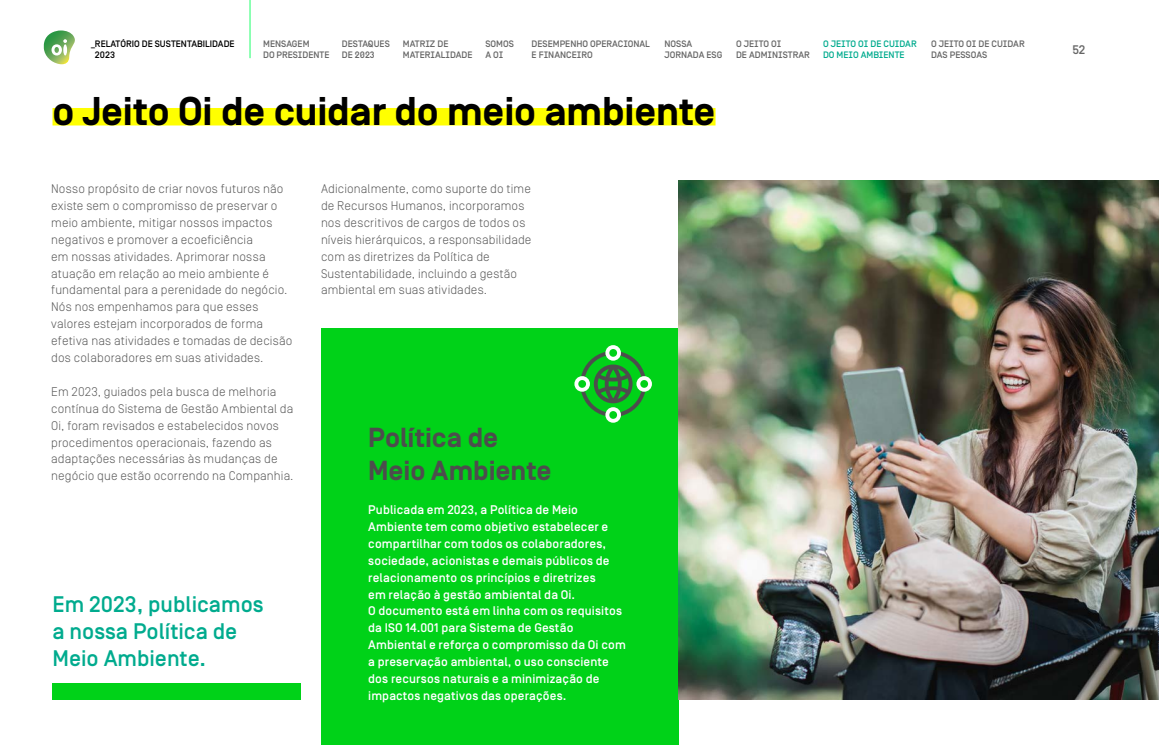
<style>
.page{position:relative;width:1159px;height:745px;background:#fff}
.page>*{position:absolute;margin:0;border:0;box-sizing:border-box;transform-origin:0 0}
.G_____Texto_corrido{font:700 40px "Simplon BP";letter-spacing:-.005em;color:#000}
.J_____Título_box_destaque{font:700 27.5px/33.8px "Simplon BP";color:#4d4d4d}
.Olho{font:500 22.5px/27px "Simplon BP";color:#00ab8e}
.G_____Texto_corrido-2{font:300 12.5px/16.9px "Simplon BP";letter-spacing:.01em;color:#595959}
.L_____Texto_box_destaque{font:500 12.5px/16.9px "Simplon BP";letter-spacing:.01em;color:#fff}
.t1{font:500 12.38px "Simplon BP";color:#666}
.t2{font:9.38px/11.2px "Simplon Oi Headline";color:#666}
.t3{font:500 9.38px/11.2px "Simplon BP";color:#000}
.t4{font:9.38px/11.2px "Simplon Oi Headline";color:#00ab8e}
</style>
<div class="page">
<div style="left:321px;top:328px;width:358px;height:416px;background:#00d218"></div>
<div style="left:52px;top:108px;width:663px;height:17px;background:#ff0"></div>
<div style="left:52px;top:682px;width:249px;height:17px;background:#00d218"></div>
<svg style="left:574px;top:345px;width:78px;height:77px"></svg>
<img style="left:679px;top:180px;width:480px;height:519px">
<svg style="left:44px;top:30px;width:31px;height:34px"></svg>
<hr style="left:249px;top:0;width:2px;height:58px;background:#4bff88">
<p class="t3" style="left:95px;top:38px;width:141px;text-indent:-4px">_RELATÓRIO DE SUSTENTABILIDADE<br>2023</p>
<p class="t2" style="left:263px;top:38px;width:68px">MENSAGEM<br>DO PRESIDENTE</p>
<p class="t2" style="left:342px;top:38px;width:50px">DESTAQUES<br>DE 2023</p>
<p class="t2" style="left:403px;top:38px;width:71px">MATRIZ DE<br>MATERIALIDADE</p>
<p class="t2" style="left:485px;top:38px;width:30px">SOMOS<br>A OI</p>
<p class="t2" style="left:531px;top:38px;width:120px">DESEMPENHO OPERACIONAL<br>E FINANCEIRO</p>
<p class="t2" style="left:664px;top:38px;width:59px">NOSSA<br>JORNADA ESG</p>
<p class="t2" style="left:736px;top:38px;width:75px">O JEITO OI<br>DE ADMINISTRAR</p>
<p class="t4" style="left:823px;top:38px;width:95px">O JEITO OI DE CUIDAR<br>DO MEIO AMBIENTE</p>
<p class="t2" style="left:931px;top:38px;width:95px">O JEITO OI DE CUIDAR<br>DAS PESSOAS</p>
<p class="t1" style="left:1072px;top:42px;width:14px">52</p>
<p class="G_____Texto_corrido" style="left:52px;top:89px;width:664px">o Jeito Oi de cuidar do meio ambiente</p>
<p class="G_____Texto_corrido-2" style="left:51px;top:180px;width:243px">Nosso propósito de criar novos futuros não existe sem o compromisso de preservar o meio ambiente, mitigar nossos impactos negativos e promover a ecoeficiência<br>em nossas atividades. Aprimorar nossa atuação em relação ao meio ambiente é fundamental para a perenidade do negócio.<br>Nós nos empenhamos para que esses valores estejam incorporados de forma efetiva nas atividades e tomadas de decisão dos colaboradores em suas atividades.</p>
<p class="G_____Texto_corrido-2" style="left:51px;top:382px;width:244px">Em 2023, guiados pela busca de melhoria contínua do Sistema de Gestão Ambiental da Oi, foram revisados e estabelecidos novos procedimentos operacionais, fazendo as adaptações necessárias às mudanças de negócio que estão ocorrendo na Companhia.</p>
<p class="Olho" style="left:52px;top:591px;width:213px">Em 2023, publicamos a nossa Política de<br>Meio Ambiente.</p>
<p class="G_____Texto_corrido-2" style="left:321px;top:180px;width:212px">Adicionalmente, como suporte do time de Recursos Humanos, incorporamos nos descritivos de cargos de todos os níveis hierárquicos, a responsabilidade com as diretrizes da Política de Sustentabilidade, incluindo a gestão ambiental em suas atividades.</p>
<h2 class="J_____Título_box_destaque" style="left:368px;top:421px;width:185px">Política de<br>Meio Ambiente</h2>
<p class="L_____Texto_box_destaque" style="left:368px;top:501px;width:243px">Publicada em 2023, a Política de Meio Ambiente tem como objetivo estabelecer e compartilhar com todos os colaboradores, sociedade, acionistas e demais públicos de relacionamento os princípios e diretrizes em relação à gestão ambiental da Oi.</p>
<p class="L_____Texto_box_destaque" style="left:368px;top:602px;width:259px">O documento está em linha com os requisitos da ISO 14.001 para Sistema de Gestão Ambiental e reforça o compromisso da Oi com a preservação ambiental, o uso consciente dos recursos naturais e a minimização de impactos negativos das operações.</p>
</div>
